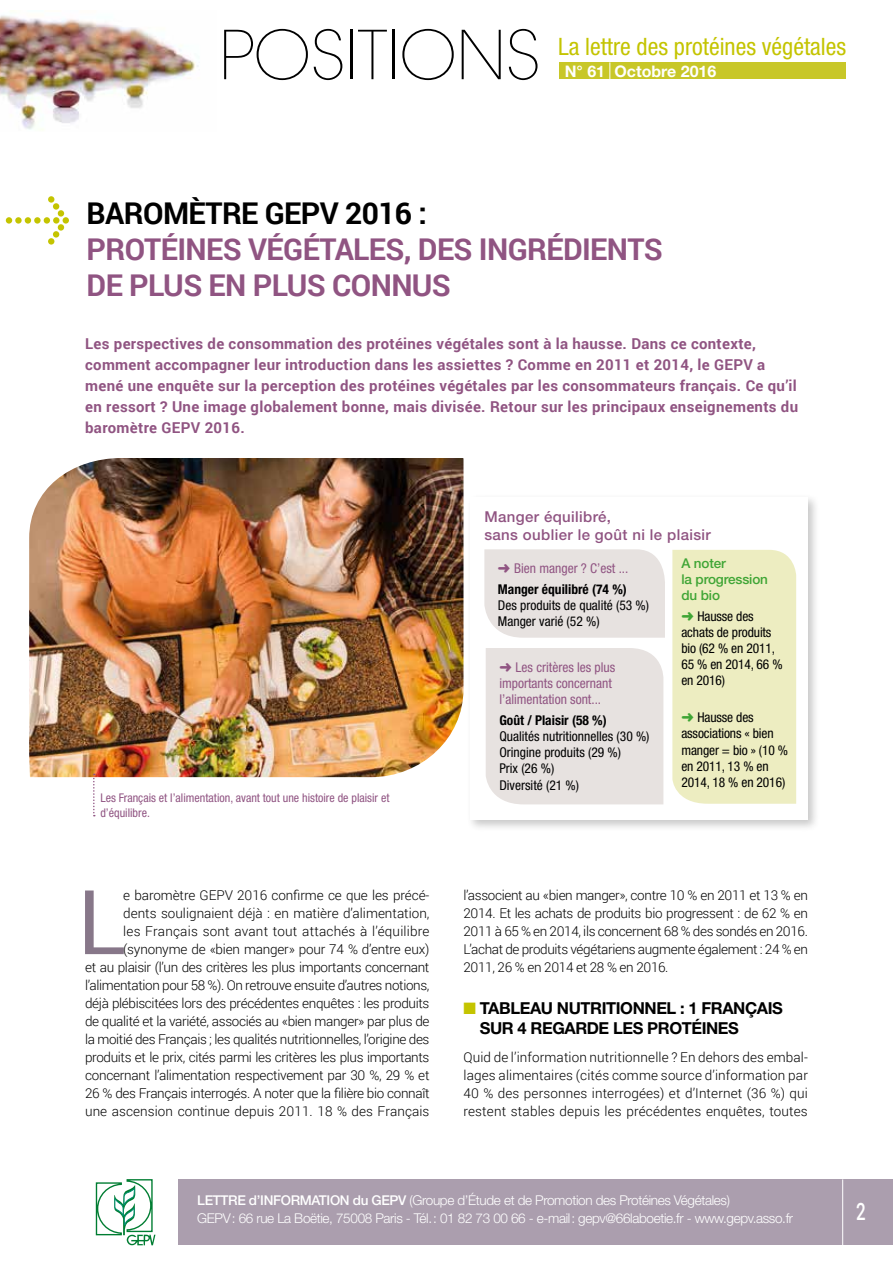
<style>
.page{position:relative;width:893px;height:1263px;background:#fff}
.page>*{position:absolute;margin:0;border:0;box-sizing:border-box;transform-origin:0 0}
.t1{font:89.4px "Roboto";color:#877789}
.t2{font:200 66.75px "ITC Avant Garde Std";color:#000}
.t3{font:700 30px/36px "Roboto";letter-spacing:-.02em;color:#905482}
.t4{font:700 30px "Roboto";letter-spacing:-.02em;color:#000}
.t5{font:condensed 24px "Helvetica Neue LT Std";color:#c4c400}
.t6{font:500 24px "Roboto";color:#fff;scale:.71 1}
.t7{font:700 16.5px/19.8px "Helvetica Neue LT Std";letter-spacing:-.025em;color:#000}
.t8{font:700 15.9px "Helvetica Neue LT Std";color:#fff}
.t9{font:700 15px/21px "Roboto";letter-spacing:.02em;color:#905482}
.t10{font:500 15px/18px "Helvetica Neue LT Std";letter-spacing:.025em;color:#905482}
.t11{font:300 13.5px/18px "Roboto";letter-spacing:-.025em;color:#000;text-align:justify}
.t12{font:condensed 13.5px/16.2px "Helvetica Neue LT Std";color:#000}
.t13{font:300 13.5px/18px "Helvetica Neue LT Std";letter-spacing:-.025em;color:#fff}
.t14{font:condensed 13.5px/16.2px "Helvetica Neue LT Std";color:#905482}
.t15{font:700 condensed 13.5px/20.4px "Helvetica Neue LT Std";color:#000}
.t16{font:500 13.5px/16.2px "Helvetica Neue LT Std";letter-spacing:-.01em;color:#3fa535}
.t17{font:condensed 12px/14.4px "Helvetica Neue LT Std";color:#905482}
.s1{color:#905482}
.s2{font-weight:400;color:#905482}
.s3{color:#3fa535}
.s4{color:#c4c400}
.s5{font-weight:500}
</style>
<div class="page">
<div style="left:559px;top:62px;width:287px;height:17px;background:#c8c728"></div>
<svg style="left:610px;top:62px;width:1px;height:17px"></svg>
<img style="left:0;top:10px;width:199px;height:121px">
<div style="left:179px;top:1179px;width:714px;height:66px;background:#ab9eae"></div>
<hr style="left:842px;top:1179px;width:1px;height:84px;background:#fff">
<svg style="left:95px;top:1179px;width:60px;height:66px"></svg>
<svg style="left:6px;top:196px;width:63px;height:49px"></svg>
<img style="left:29px;top:458px;width:434px;height:319px">
<svg style="left:93px;top:774px;width:2px;height:42px"></svg>
<div style="left:466px;top:493px;width:354px;height:339px;background:#000;opacity:.22"></div>
<div style="left:470px;top:497px;width:338px;height:322px;background:#fff"></div>
<div style="left:484px;top:549px;width:181px;height:89px;background:#e7e2e0"></div>
<div style="left:672px;top:550px;width:124px;height:254px;background:#ededc1"></div>
<div style="left:486px;top:648px;width:178px;height:156px;background:#e7e2e0"></div>
<h2 class="t2" style="left:220px;top:16px;width:322px">POSITIONS</h2>
<h3 class="t5" style="left:558px;top:32px;width:290px">La lettre des protéines végétales</h3>
<p class="t8" style="left:565px;top:62px;width:153px">N° 61 Octobre 2016</p>
<h3 class="t4" style="left:87px;top:192px;width:342px">BAROMÈTRE GEPV 2016 :</h3>
<h3 class="t3" style="left:87px;top:230px;width:578px">PROTÉINES VÉGÉTALES, DES INGRÉDIENTS<br>DE PLUS EN PLUS CONNUS</h3>
<p class="t9" style="left:85px;top:333px;width:714px">Les perspectives de consommation des protéines végétales sont à la hausse. Dans ce contexte, comment accompagner leur introduction dans les assiettes ? Comme en 2011 et 2014, le GEPV a mené une enquête sur la perception des protéines végétales par les consommateurs français. Ce qu’il en ressort ? Une image globalement bonne, mais divisée. Retour sur les principaux enseignements du baromètre GEPV 2016.</p>
<p class="t17" style="left:100px;top:791px;width:291px">Les Français et l’alimentation, avant tout une histoire de plaisir et d’équilibre.</p>
<p class="t11" style="left:85px;top:886px;width:346px;text-align:right">e baromètre GEPV 2016 confirme ce que les précé-<br>dents soulignaient déjà : en matière d’alimentation,<br>les Français sont avant tout attachés à l’équilibre (synonyme de «bien manger» pour 74 % d’entre eux)<br>et au plaisir (l’un des critères les plus importants concernant l’alimentation pour 58 %). On retrouve ensuite d’autres notions, déjà plébiscitées lors des précédentes enquêtes : les produits de qualité et la variété, associés au «bien manger» par plus de la moitié des Français ; les qualités nutritionnelles, l’origine des produits et le prix, cités parmi les critères les plus importants concernant l’alimentation respectivement par 30 %, 29 % et 26 % des Français interrogés. A noter que la filière bio connaît une ascension continue depuis 2011. 18 % des Français</p>
<h1 class="t1" style="left:77px;top:859px;width:50px">L</h1>
<p class="t10" style="left:484px;top:508px;width:228px">Manger équilibré,<br>sans oublier le goût ni le plaisir</p>
<p class="t15" style="left:498px;top:558px;width:132px"><span class="s1">➜</span> <span class="s2">Bien manger ? C’est ...<br></span>Manger équilibré (74 %)</p>
<p class="t12" style="left:498px;top:597px;width:153px">Des produits de qualité (53 %)<br>Manger varié (52 %)</p>
<p class="t14" style="left:499px;top:659px;width:117px">➜ Les critères les plus importants concernant l’alimentation sont...</p>
<p class="t15" style="left:499px;top:710px;width:109px">Goût / Plaisir (58 %)</p>
<p class="t12" style="left:499px;top:728px;width:152px">Qualités nutritionnelles (30 %)<br>Oringine produits (29 %)<br>Prix (26 %)<br>Diversité (21 %)</p>
<p class="t16" style="left:681px;top:555px;width:88px">A noter<br>la progression du bio</p>
<p class="t12" style="left:681px;top:608px;width:103px"><span class="s3">➜</span> Hausse des achats de produits bio (62 % en 2011,<br>65 % en 2014, 66 % en 2016)</p>
<p class="t12" style="left:681px;top:709px;width:108px"><span class="s3">➜</span> Hausse des associations « bien manger = bio » (10 % en 2011, 13 % en<br>2014, 18 % en 2016)</p>
<p class="t11" style="left:463px;top:886px;width:346px">l’associent au «bien manger», contre 10 % en 2011 et 13 % en 2014. Et les achats de produits bio progressent : de 62 % en 2011 à 65 % en 2014, ils concernent 68 % des sondés en 2016.<br>L’achat de produits végétariens augmente également : 24 % en 2011, 26 % en 2014 et 28 % en 2016.</p>
<p class="t7" style="left:480px;top:998px;width:305px;text-indent:-16px"><span class="s4">■</span> TABLEAU NUTRITIONNEL : 1 FRANÇAIS<br>SUR 4 REGARDE LES PROTÉINES</p>
<p class="t11" style="left:463px;top:1048px;width:346px">Quid de l’information nutritionnelle ? En dehors des embal&shy;lages alimentaires (cités comme source d’information par 40 % des personnes interrogées) et d’Internet (36 %) qui restent stables depuis les précédentes enquêtes, toutes</p>
<p class="t13" style="left:197px;top:1191px;width:597px"><span class="s5">LETTRE d’INFORMATION du GEPV</span> (Groupe d’Étude et de Promotion des Protéines Végétales)<br>GEPV: 66 rue La Boëtie, 75008 Paris - Tél.: 01 82 73 00 66 - e-mail: gepv@66laboetie.fr - www.gepv.asso.fr</p>
<h3 class="t6" style="left:856px;top:1195px;width:15px">2</h3>
</div>
